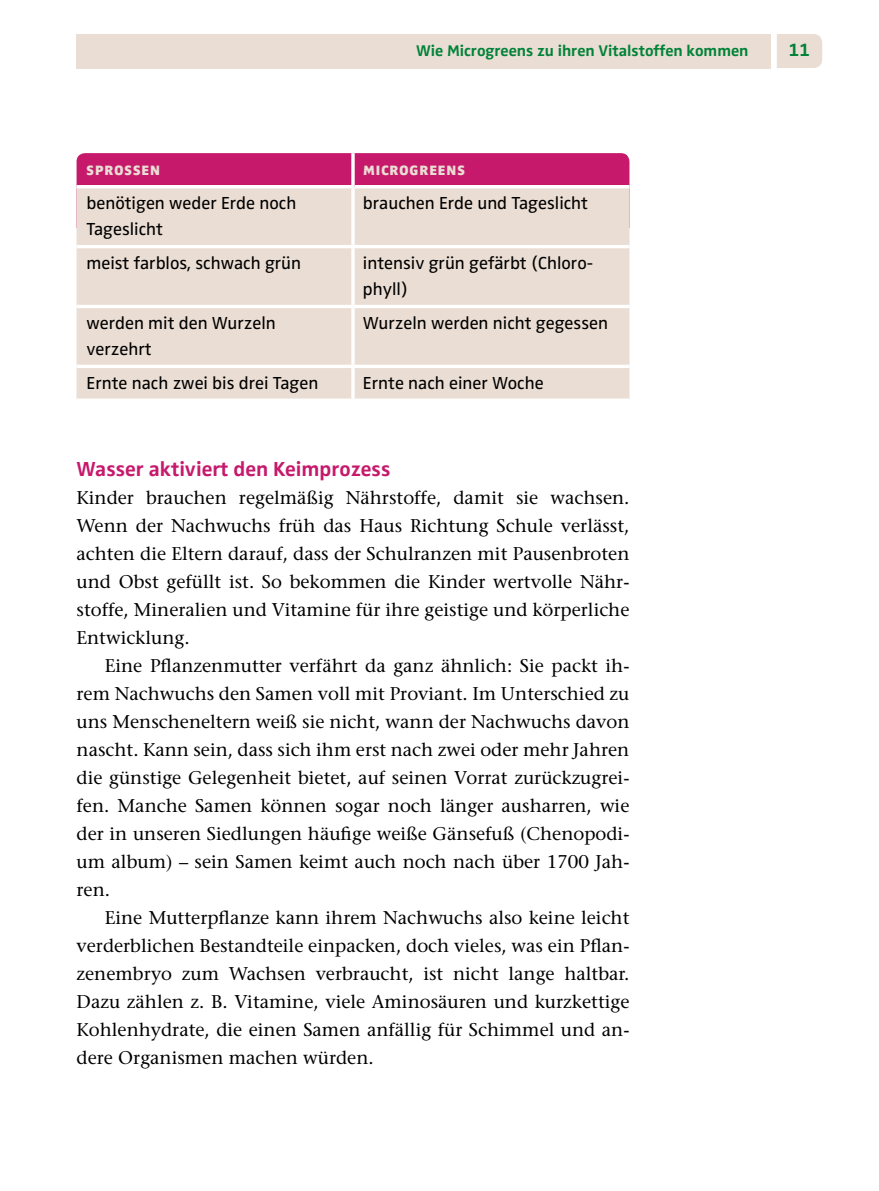
<style>
.page{position:relative;width:879px;height:1191px;background:#fff}
.page>*{position:absolute;margin:0;border:0;box-sizing:border-box;transform-origin:0 0}
.t1{font:700 21px "Zwo Pro";color:#c6196c}
.t2{font:18.4px/28px "Stone Serif";color:#000;text-align:justify}
.t3{font:700 18.4px "Zwo Pro";color:#008238}
.t4{font:18px/26px "Zwo Pro";color:#000}
.t5{font:700 16px "Zwo Pro";color:#008238}
.t6{font:900 14px "Zwo Pro";letter-spacing:.07em;color:#eaddd3}
</style>
<div class="page">
<div style="left:77px;top:34px;width:694px;height:34px;background:#eaddd3"></div>
<div style="left:777px;top:34px;width:45px;height:34px;background:#eaddd3"></div>
<div style="left:77px;top:153px;width:552px;height:32px;background:#c6196c"></div>
<div style="left:77px;top:188px;width:552px;height:210px;background:#eaddd3"></div>
<hr style="left:77px;top:245px;width:276px;height:3px;background:#fff">
<hr style="left:353px;top:245px;width:276px;height:3px;background:#fff">
<hr style="left:77px;top:305px;width:276px;height:3px;background:#fff">
<hr style="left:353px;top:305px;width:276px;height:3px;background:#fff">
<hr style="left:77px;top:365px;width:276px;height:3px;background:#fff">
<hr style="left:353px;top:365px;width:276px;height:3px;background:#fff">
<svg style="left:77px;top:398px;width:276px;height:1px"></svg>
<hr style="left:351px;top:188px;width:4px;height:57px;background:#f9f5f3">
<hr style="left:351px;top:248px;width:4px;height:57px;background:#f9f6f3">
<hr style="left:351px;top:308px;width:4px;height:57px;background:#f9f6f3">
<hr style="left:351px;top:368px;width:4px;height:30px;background:#fbf8f6">
<svg style="left:353px;top:398px;width:276px;height:1px"></svg>
<svg style="left:351px;top:153px;width:4px;height:32px"></svg>
<p class="t5" style="left:416px;top:41px;width:334px">Wie Microgreens zu ihren Vitalstoffen kommen</p>
<p class="t3" style="left:789px;top:39px;width:23px">11</p>
<p class="t6" style="left:87px;top:162px;width:75px">SPROSSEN</p>
<p class="t6" style="left:363px;top:162px;width:103px">MICROGREENS</p>
<p class="t4" style="left:86px;top:191px;width:211px">benötigen weder Erde noch<br>Tageslicht</p>
<p class="t4" style="left:363px;top:191px;width:227px">brauchen Erde und Tageslicht</p>
<p class="t4" style="left:86px;top:250px;width:216px">meist farblos, schwach grün</p>
<p class="t4" style="left:363px;top:250px;width:232px">intensiv grün gefärbt (Chloro&shy;phyll)</p>
<p class="t4" style="left:86px;top:310px;width:191px">werden mit den Wurzeln verzehrt</p>
<p class="t4" style="left:363px;top:310px;width:247px">Wurzeln werden nicht gegessen</p>
<p class="t4" style="left:86px;top:370px;width:233px">Ernte nach zwei bis drei Tagen</p>
<p class="t4" style="left:363px;top:370px;width:182px">Ernte nach einer Woche</p>
<p class="t1" style="left:77px;top:457px;width:315px">Wasser aktiviert den Keimprozess</p>
<p class="t2" style="left:77px;top:484px;width:554px">Kinder brauchen regelmäßig Nährstoffe, damit sie wachsen.<br>Wenn der Nachwuchs früh das Haus Richtung Schule verlässt, achten die Eltern darauf, dass der Schulranzen mit Pausenbroten und Obst gefüllt ist. So bekommen die Kinder wertvolle Nähr&shy;stoffe, Mineralien und Vitamine für ihre geistige und körperliche Entwicklung.</p>
<p class="t2" style="left:77px;top:652px;width:554px;text-indent:28px">Eine Pflanzenmutter verfährt da ganz ähnlich: Sie packt ih&shy;rem Nachwuchs den Samen voll mit Proviant. Im Unterschied zu uns Menscheneltern weiß sie nicht, wann der Nachwuchs davon nascht. Kann sein, dass sich ihm erst nach zwei oder mehr Jahren die günstige Gelegenheit bietet, auf seinen Vorrat zurückzugrei&shy;fen. Manche Samen können sogar noch länger ausharren, wie der in unseren Siedlungen häufige weiße Gänsefuß (Chenopodi&shy;um album) – sein Samen keimt auch noch nach über 1700 Jah&shy;ren.</p>
<p class="t2" style="left:77px;top:904px;width:554px;text-indent:28px">Eine Mutterpflanze kann ihrem Nachwuchs also keine leicht verderblichen Bestandteile einpacken, doch vieles, was ein Pflan&shy;zenembryo zum Wachsen verbraucht, ist nicht lange haltbar.<br>Dazu zählen z. B. Vitamine, viele Aminosäuren und kurzkettige Kohlenhydrate, die einen Samen anfällig für Schimmel und an&shy;dere Organismen machen würden.</p>
</div>
